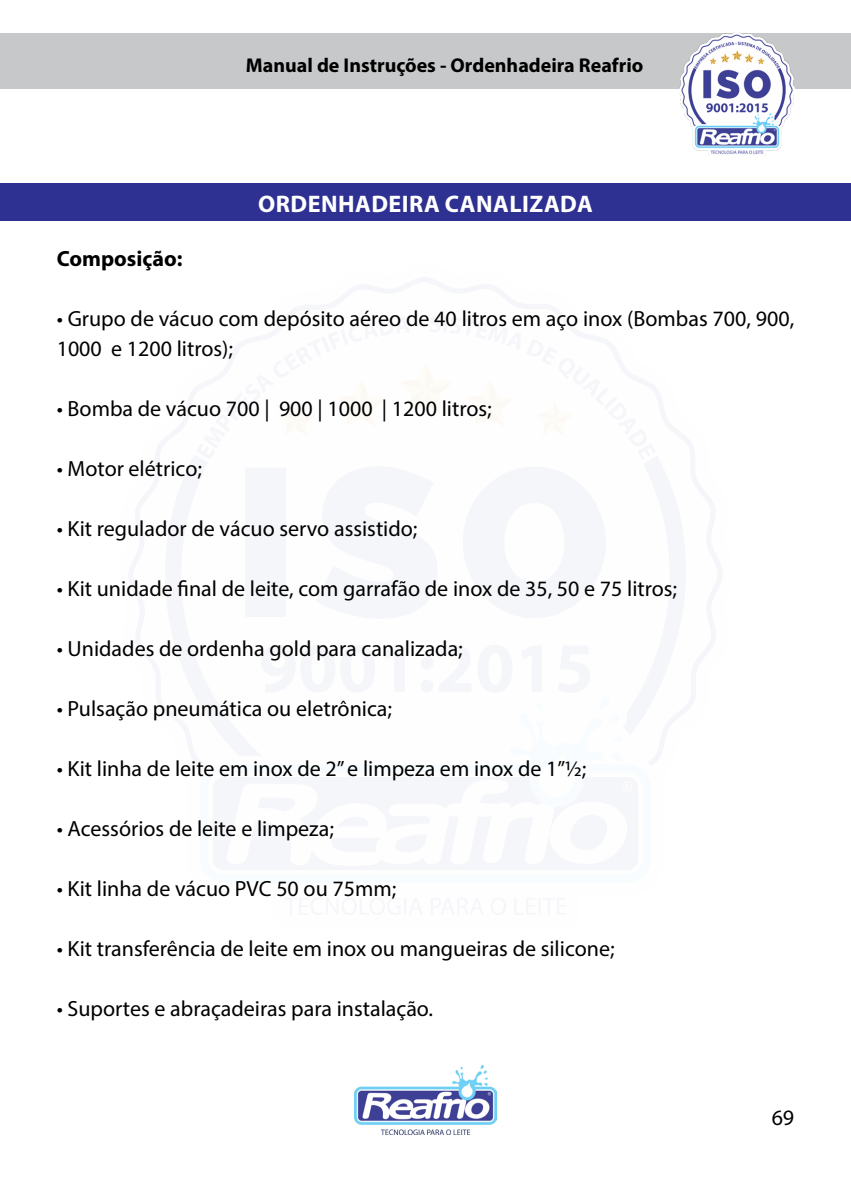
<style>
.page{position:relative;width:851px;height:1191px;background:#fff}
.page>*{position:absolute;margin:0;border:0;box-sizing:border-box;transform-origin:0 0}
.Títulos{font:700 24px "Myriad Pro";letter-spacing:.02em;color:#fff}
.Textos{font:22px/30px "Myriad Pro";color:#000}
.Texto_bold{font:700 22px "Myriad Pro";color:#000}
.t1{font:700 20px "Myriad Pro";color:#000}
</style>
<div class="page">
<div style="left:0;top:34px;width:850px;height:55px;background:#c7c8ca"></div>
<img style="left:354px;top:1066px;width:142px;height:68px">
<img style="left:679px;top:33px;width:115px;height:122px">
<div style="left:0;top:183px;width:850px;height:38px;background:#2e3092"></div>
<p class="t1" style="left:246px;top:53px;width:399px">Manual de Instruções - Ordenhadeira Reafrio</p>
<p class="Títulos" style="left:258px;top:188px;width:336px">ORDENHADEIRA CANALIZADA</p>
<p class="Texto_bold" style="left:57px;top:244px;width:127px">Composição:</p>
<p class="Textos" style="left:57px;top:303px;width:738px">• Grupo de vácuo com depósito aéreo de 40 litros em aço inox (Bombas 700, 900,<br>1000 e 1200 litros);</p>
<p class="Textos" style="left:57px;top:393px;width:436px">• Bomba de vácuo 700 | 900 | 1000 | 1200 litros;</p>
<p class="Textos" style="left:57px;top:453px;width:147px">• Motor elétrico;</p>
<p class="Textos" style="left:57px;top:513px;width:362px">• Kit regulador de vácuo servo assistido;</p>
<p class="Textos" style="left:57px;top:573px;width:621px">• Kit unidade final de leite, com garrafão de inox de 35, 50 e 75 litros;</p>
<p class="Textos" style="left:57px;top:633px;width:407px">• Unidades de ordenha gold para canalizada;</p>
<p class="Textos" style="left:57px;top:693px;width:337px">• Pulsação pneumática ou eletrônica;</p>
<p class="Textos" style="left:57px;top:753px;width:531px">• Kit linha de leite em inox de 2” e limpeza em inox de 1”½;</p>
<p class="Textos" style="left:57px;top:813px;width:278px">• Acessórios de leite e limpeza;</p>
<p class="Textos" style="left:57px;top:873px;width:341px">• Kit linha de vácuo PVC 50 ou 75mm;</p>
<p class="Textos" style="left:57px;top:933px;width:559px">• Kit transferência de leite em inox ou mangueiras de silicone;</p>
<p class="Textos" style="left:57px;top:993px;width:378px">• Suportes e abraçadeiras para instalação.</p>
<p class="Textos" style="left:771px;top:1102px;width:24px">69</p>
</div>
